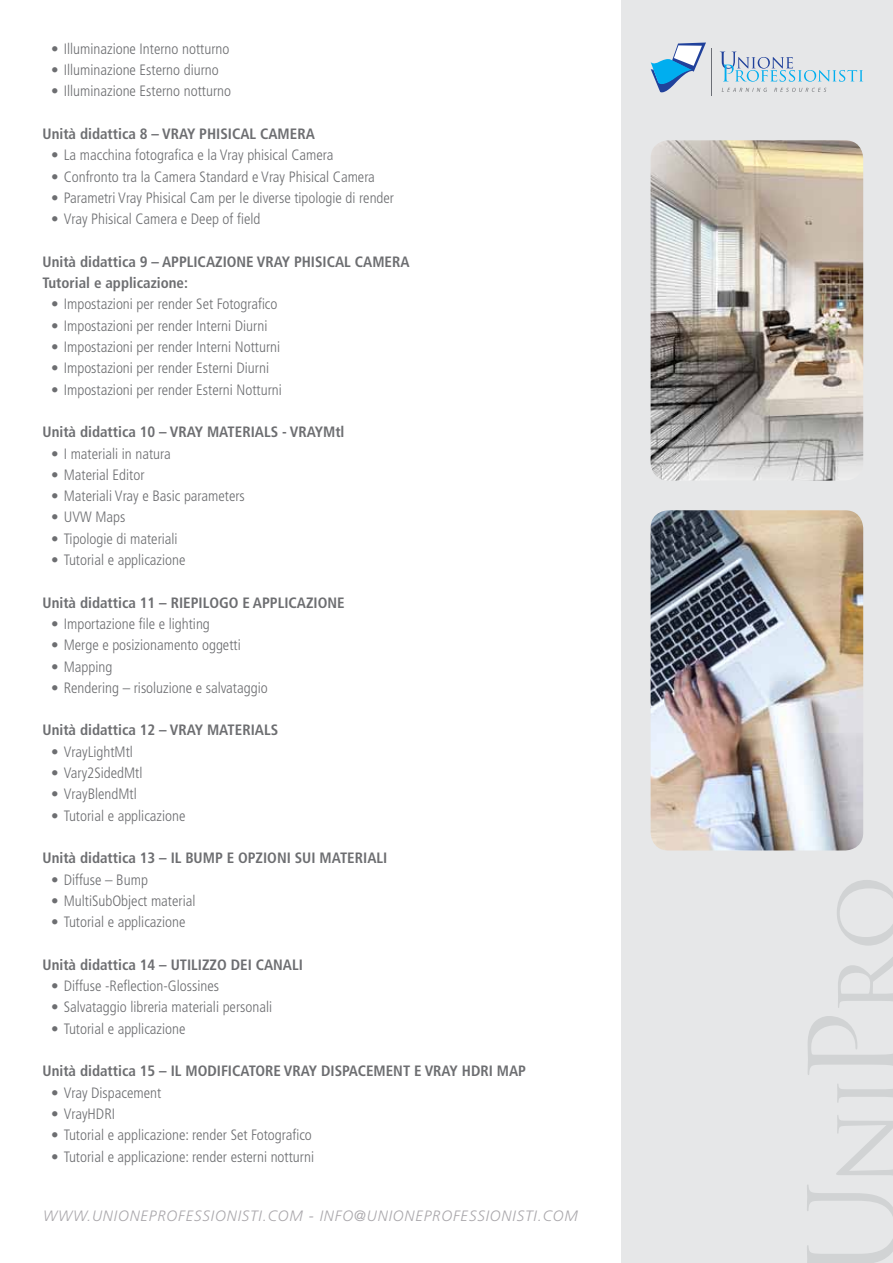
<style>
.page{position:relative;width:893px;height:1263px;background:#fff}
.page>*{position:absolute;margin:0;border:0;box-sizing:border-box;transform-origin:0 0}
.t1{font:300 condensed 15px "Frutiger";color:#6d6e71}
.t2{font:700 condensed 15px "Frutiger";color:#6d6e71}
.t3{font:italic 300 15px "Frutiger";letter-spacing:.06em;color:#aaa8ac}
</style>
<div class="page">
<div style="left:621px;top:0;width:272px;height:1263px;background:#e6e7e8"></div>
<svg style="left:807px;top:1115px;width:86px;height:148px"></svg>
<svg style="left:837px;top:1084px;width:56px;height:19px"></svg>
<svg style="left:808px;top:1016px;width:85px;height:59px"></svg>
<svg style="left:837px;top:880px;width:56px;height:128px"></svg>
<svg style="left:651px;top:43px;width:55px;height:49px"></svg>
<hr style="left:712px;top:48px;width:1px;height:47px;background:#6c6f76">
<svg style="left:721px;top:52px;width:142px;height:30px"></svg>
<svg style="left:722px;top:88px;width:45px;height:4px"></svg>
<svg style="left:774px;top:88px;width:52px;height:4px"></svg>
<img style="left:651px;top:140px;width:212px;height:340px">
<img style="left:651px;top:510px;width:212px;height:340px">
<p class="t1" style="left:51px;top:40px;width:180px">• Illuminazione Interno notturno</p>
<p class="t1" style="left:51px;top:61px;width:169px">• Illuminazione Esterno diurno</p>
<p class="t1" style="left:51px;top:83px;width:182px">• Illuminazione Esterno notturno</p>
<p class="t2" style="left:43px;top:125px;width:274px">Unità didattica 8 – VRAY PHISI CAL CAMERA</p>
<p class="t1" style="left:51px;top:147px;width:284px">• La macchina fotografica e la Vray phisical Camera</p>
<p class="t1" style="left:51px;top:168px;width:325px">• Confronto tra la Camera Standard e Vray Phisical Camera</p>
<p class="t1" style="left:51px;top:189px;width:345px">• Parametri Vray Phisical Cam per le diverse tipologie di render</p>
<p class="t1" style="left:51px;top:210px;width:211px">• Vray Phisical Camera e Deep of field</p>
<p class="t2" style="left:43px;top:253px;width:172px">Unità didattica 9 – APPLICAZIO</p>
<p class="t2" style="left:237px;top:253px;width:174px">NE VRAY PHISI CAL CAMERA</p>
<p class="t2" style="left:43px;top:274px;width:147px">Tutorial e applicazione:</p>
<p class="t1" style="left:51px;top:296px;width:228px">• Impostazioni per render Set Fotografico</p>
<p class="t1" style="left:51px;top:317px;width:218px">• Impostazioni per render Interni Diurni</p>
<p class="t1" style="left:51px;top:338px;width:231px">• Impostazioni per render Interni Notturni</p>
<p class="t1" style="left:51px;top:360px;width:220px">• Impostazioni per render Esterni Diurni</p>
<p class="t1" style="left:51px;top:381px;width:232px">• Impostazioni per render Esterni Notturni</p>
<p class="t2" style="left:43px;top:423px;width:303px">Unità didattica 10 – VRAY MATE RIALS - VRAYMtl</p>
<p class="t1" style="left:51px;top:445px;width:121px">• I materiali in natura</p>
<p class="t1" style="left:51px;top:466px;width:95px">• Material Editor</p>
<p class="t1" style="left:51px;top:487px;width:195px">• Materiali Vray e Basic parameters</p>
<p class="t1" style="left:51px;top:509px;width:76px">• UVW Maps</p>
<p class="t1" style="left:51px;top:530px;width:128px">• Tipologie di materiali</p>
<p class="t1" style="left:51px;top:551px;width:136px">• Tutorial e applicazione</p>
<p class="t2" style="left:43px;top:593px;width:178px">Unità didattica 11 – RIEPI LOGO</p>
<p class="t2" style="left:242px;top:593px;width:63px">E APPLICAZIO</p>
<p class="t2" style="left:327px;top:593px;width:17px">NE</p>
<p class="t1" style="left:51px;top:615px;width:160px">• Importazione file e lighting</p>
<p class="t1" style="left:51px;top:636px;width:191px">• Merge e posizionamento oggetti</p>
<p class="t1" style="left:51px;top:658px;width:63px">• Mapping</p>
<p class="t1" style="left:51px;top:679px;width:218px">• Rendering – risoluzione e salvataggio</p>
<p class="t2" style="left:43px;top:721px;width:236px">Unità didattica 12 – VRAY MATE RIALS</p>
<p class="t1" style="left:51px;top:743px;width:83px">• VrayLightMtl</p>
<p class="t1" style="left:51px;top:764px;width:93px">• Vary2SidedMtl</p>
<p class="t1" style="left:51px;top:786px;width:87px">• VrayBlendMtl</p>
<p class="t1" style="left:51px;top:807px;width:136px">• Tutorial e applicazione</p>
<p class="t2" style="left:43px;top:849px;width:205px">Unità didattica 13 – IL BUMP E OPZIO</p>
<p class="t2" style="left:277px;top:849px;width:110px">NI SUI MATERIALI</p>
<p class="t1" style="left:51px;top:871px;width:98px">• Diffuse – Bump</p>
<p class="t1" style="left:51px;top:892px;width:146px">• MultiSubObject material</p>
<p class="t1" style="left:51px;top:913px;width:136px">• Tutorial e applicazione</p>
<p class="t2" style="left:43px;top:956px;width:164px">Unità didattica 14 – UTI LIZZO</p>
<p class="t2" style="left:231px;top:956px;width:71px">DEI CANALI</p>
<p class="t1" style="left:51px;top:977px;width:170px">• Diffuse -Reflection-Glossines</p>
<p class="t1" style="left:51px;top:999px;width:223px">• Salvataggio libreria materiali personali</p>
<p class="t1" style="left:51px;top:1020px;width:136px">• Tutorial e applicazione</p>
<p class="t2" style="left:43px;top:1062px;width:163px">Unità didattica 15 – IL MODIFI</p>
<p class="t2" style="left:232px;top:1062px;width:98px">CATO RE VRAY DISPA</p>
<p class="t2" style="left:358px;top:1062px;width:161px">CEMENT E VRAY HDRI MAP</p>
<p class="t1" style="left:51px;top:1084px;width:112px">• Vray Dispacement</p>
<p class="t1" style="left:51px;top:1105px;width:66px">• VrayHDRI</p>
<p class="t1" style="left:51px;top:1126px;width:262px">• Tutorial e applicazione: render Set Fotografico</p>
<p class="t1" style="left:51px;top:1148px;width:265px">• Tutorial e applicazione: render esterni notturni</p>
<p class="t3" style="left:43px;top:1207px;width:536px">WWW.UNIONEPROFESSIONISTI.COM - INFO@UNIONEPROFESSIONISTI.COM</p>
</div>
